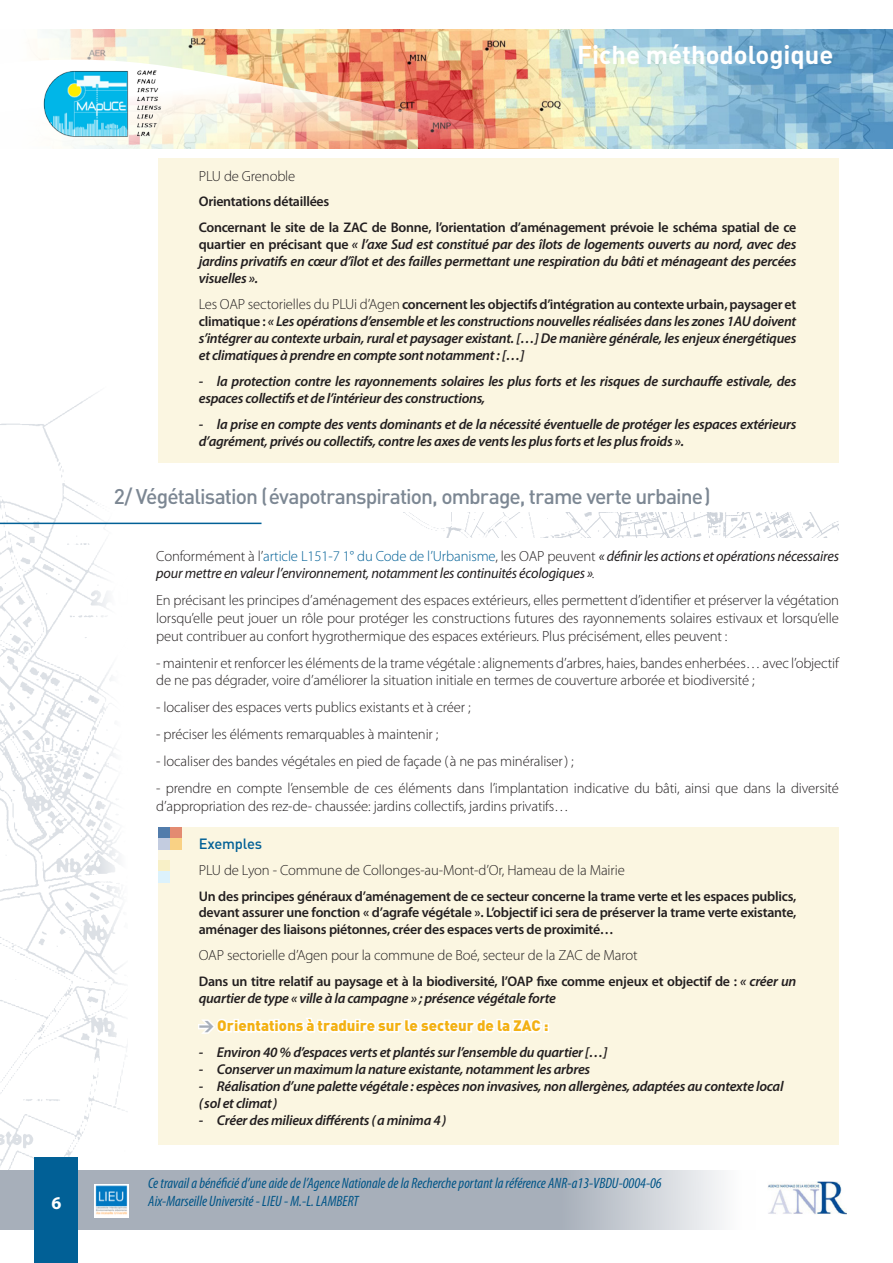
<style>
.page{position:relative;width:893px;height:1263px;background:#fff}
.page>*{position:absolute;margin:0;border:0;box-sizing:border-box;transform-origin:0 0}
.t1{font:25.5px "DIN Bold Alternate";color:#fff}
.t2{font:500 21px "DIN";letter-spacing:-.045em;color:#7c8793}
.t3{font:700 18px "Myriad";color:#fff}
.t4{font:italic condensed 15px/18px "Myriad Pro";color:#015587}
.t5{font:900 15px "DIN";color:#f3b113}
.t6{font:300 14.7px/17.7px "Myriad Pro";letter-spacing:-.01em;color:#231f20}
.t7{font:italic 14.7px/17.7px "Myriad Pro";letter-spacing:-.015em;color:#231f20}
.t8{font:500 14.7px "DIN";letter-spacing:-.01em;color:#016096}
.t9{font:italic 600 14.25px/17.1px "Myriad Pro";letter-spacing:-.02em;color:#231f20}
.t10{font:600 13.95px/16.8px "Myriad Pro";letter-spacing:-.02em;color:#231f20}
.s1{font-style:normal;font-size:13.95px}
.s2{font-weight:300;font-size:14.7px}
.s3{font-weight:300;font-style:normal}
.s4{font-weight:300;font-style:normal;color:#016096}
.s5{font-style:italic;font-size:14.25px}
.s6{color:#a7afba}
</style>
<div class="page">
<img style="left:0;top:391px;width:128px;height:779px">
<svg style="left:0;top:1170px;width:724px;height:60px;background:#b0b7c1"></svg>
<img style="left:34px;top:29px;width:858px;height:163px">
<div style="left:34px;top:1158px;width:44px;height:105px;background:#016096"></div>
<img style="left:94px;top:1184px;width:34px;height:34px">
<img style="left:768px;top:1181px;width:78px;height:33px">
<img style="left:41px;top:68px;width:125px;height:70px">
<img style="left:403px;top:512px;width:436px;height:26px">
<hr style="left:0;top:523px;width:261px;height:1px;background:#016096">
<div style="left:159px;top:158px;width:680px;height:304px;background:#fbf6e1"></div>
<div style="left:159px;top:827px;width:680px;height:317px;background:#fbf6e1"></div>
<div style="left:159px;top:827px;width:11px;height:12px;background:#527cab"></div>
<div style="left:159px;top:839px;width:11px;height:11px;background:#c3cce0"></div>
<div style="left:170px;top:827px;width:11px;height:12px;background:#e38b71"></div>
<div style="left:170px;top:839px;width:11px;height:11px;background:#f9d184"></div>
<div style="left:159px;top:861px;width:11px;height:11px;background:#f8f0c7"></div>
<div style="left:159px;top:872px;width:11px;height:11px;background:#dcf2fc"></div>
<svg style="left:198px;top:1018px;width:351px;height:16px"></svg>
<p class="t3" style="left:51px;top:1194px;width:11px">6</p>
<h1 class="t1" style="left:577px;top:38px;width:258px">Fiche méthodologique</h1>
<p class="t6" style="left:199px;top:167px;width:98px">PLU de Grenoble</p>
<p class="t10" style="left:199px;top:189px;width:599px;line-height:25.2px">Orientations détaillées<br>Concernant le site de la ZAC de Bonne, l’orientation d’aménagement prévoie le schéma spatial de ce</p>
<p class="t9" style="left:199px;top:235px;width:599px;text-align:justify"><span class="s1">quartier en précisant que</span> « l’axe Sud est constitué par des îlots de logements ouverts au nord, avec des jardins privatifs en cœur d’îlot et des failles permettant une respiration du bâti et ménageant des percées visuelles ».</p>
<p class="t10" style="left:199px;top:296px;width:599px"><span class="s2">Les OAP sectorielles du PLUi d’Agen</span> concernent les objectifs d’intégration au contexte urbain, paysager et</p>
<p class="t9" style="left:199px;top:312px;width:599px;text-align:justify"><span class="s1">climatique :</span> « Les opérations d’ensemble et les constructions nouvelles réalisées dans les zones 1AU doivent s’intégrer au contexte urbain, rural et paysager existant. […] De manière générale, les enjeux énergétiques et climatiques à prendre en compte sont notamment : […]</p>
<p class="t9" style="left:199px;top:372px;width:599px">- la protection contre les rayonnements solaires les plus forts et les risques de surchauffe estivale, des espaces collectifs et de l’intérieur des constructions,</p>
<p class="t9" style="left:199px;top:415px;width:599px">- la prise en compte des vents dominants et de la nécessité éventuelle de protéger les espaces extérieurs d’agrément, privés ou collectifs, contre les axes de vents les plus forts et les plus froids ».</p>
<h2 class="t2" style="left:114px;top:483px;width:598px">2/ Végétalisation (évapotranspiration, ombrage, trame verte urbaine)</h2>
<p class="t7" style="left:156px;top:547px;width:684px"><span class="s3">Conformément à l’</span><span class="s4">article L151-7 1° du Code de l’Urbanisme</span><span class="s3">, les OAP peuvent</span> « définir les actions et opérations nécessaires pour mettre en valeur l’environnement, notamment les continuités écologiques »<span class="s3">.</span></p>
<p class="t6" style="left:156px;top:592px;width:684px;text-align:justify">En précisant les principes d’aménagement des espaces extérieurs, elles permettent d’identifier et préserver la végétation lorsqu’elle peut jouer un rôle pour protéger les constructions futures des rayonnements solaires estivaux et lorsqu’elle peut contribuer au confort hygrothermique des espaces extérieurs. Plus précisément, elles peuvent :</p>
<p class="t6" style="left:156px;top:654px;width:684px">- maintenir et renforcer les éléments de la trame végétale : alignements d’arbres, haies, bandes enherbées… avec l’objectif de ne pas dégrader, voire d’améliorer la situation initiale en termes de couverture arborée et biodiversité ;</p>
<p class="t6" style="left:156px;top:698px;width:316px">- localiser des espaces verts publics existants et à créer ;</p>
<p class="t6" style="left:156px;top:725px;width:284px">- préciser les éléments remarquables à maintenir ;</p>
<p class="t6" style="left:156px;top:752px;width:419px">- localiser des bandes végétales en pied de façade (à ne pas minéraliser) ;</p>
<p class="t6" style="left:156px;top:779px;width:684px">- prendre en compte l’ensemble de ces éléments dans l’implantation indicative du bâti, ainsi que dans la diversité d’appropriation des rez-de- chaussée: jardins collectifs, jardins privatifs…</p>
<p class="t8" style="left:199px;top:835px;width:65px">Exemples</p>
<p class="t6" style="left:199px;top:861px;width:428px">PLU de Lyon - Commune de Collonges-au-Mont-d’Or, Hameau de la Mairie</p>
<p class="t10" style="left:199px;top:887px;width:599px;text-align:justify">Un des principes généraux d’aménagement de ce secteur concerne la trame verte et les espaces publics, devant assurer une fonction « d’agrafe végétale ». L’objectif ici sera de préserver la trame verte existante, aménager des liaisons piétonnes, créer des espaces verts de proximité…</p>
<p class="t6" style="left:199px;top:946px;width:440px">OAP sectorielle d’Agen pour la commune de Boé, secteur de la ZAC de Marot</p>
<p class="t10" style="left:199px;top:972px;width:599px">Dans un titre relatif au paysage et à la biodiversité, l’OAP fixe comme enjeux et objectif de : <span class="s5">« créer un</span></p>
<p class="t9" style="left:199px;top:989px;width:359px">quartier de type « ville à la campagne » ; présence végétale forte</p>
<p class="t5" style="left:199px;top:1015px;width:351px"><span class="s6">&gt;</span> Orientations à traduire sur le secteur de la ZAC :</p>
<p class="t9" style="left:199px;top:1043px;width:410px">- Environ 40 % d’espaces verts et plantés sur l’ensemble du quartier […]</p>
<p class="t9" style="left:199px;top:1060px;width:393px">- Conserver un maximum la nature existante, notamment les arbres</p>
<p class="t9" style="left:199px;top:1077px;width:586px">- Réalisation d’une palette végétale : espèces non invasives, non allergènes, adaptées au contexte local (sol et climat)</p>
<p class="t9" style="left:199px;top:1111px;width:249px">- Créer des milieux différents (a minima 4)</p>
<p class="t4" style="left:148px;top:1174px;width:515px">Ce travail a bénéficié d’une aide de l’Agence Nationale de la Recherche portant la référence ANR-a13-VBDU-0004-06<br>Aix-Marseille Université - LIEU - M.-L. LAMBERT</p>
</div>
